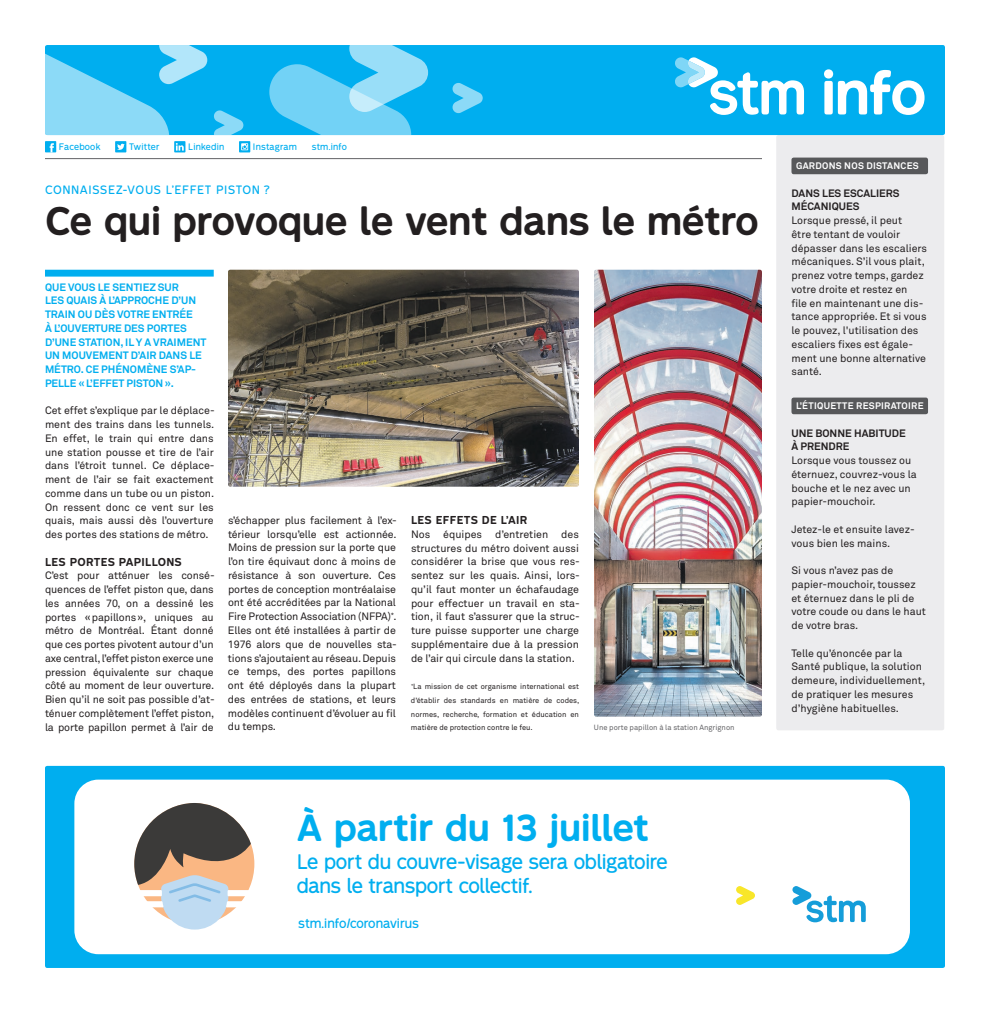
<style>
.page{position:relative;width:990px;height:1013px;background:#fff}
.page>*{position:absolute;margin:0;border:0;box-sizing:border-box;transform-origin:0 0}
.t1{font:700 57.25px "STM Montreal";color:#fff}
.t2{font:700 37px "STM Montreal";color:#231f20}
.t3{font:700 34.88px "STM Montreal";color:#00aeef}
.t4{font:19.5px/23.8px "STM Montreal";letter-spacing:-.02em;color:#00aeef}
.t5{font:12.5px "STM Montreal";color:#00aeef}
.t6{font:11.25px "STM Montreal";letter-spacing:.05em;color:#00aeef}
.t7{font:10.62px/13.8px "Akkurat";color:#231f20}
.t8{font:700 10.62px/13.8px "Akkurat";color:#00aeef}
.t9{font:700 10.62px/13.8px "Akkurat";color:#231f20}
.t10{font:700 10.62px "STM Montreal";letter-spacing:.025em;color:#231f20}
.t11{font:700 9.38px "Akkurat";letter-spacing:.03em;color:#fff}
.t12{font:8.75px "STM Montreal";letter-spacing:.025em;color:#00aeef}
.t13{font:7.5px/13.8px "Akkurat";color:#231f20;text-align:justify}
.t14{font:7.5px "Akkurat";color:#636366}
</style>
<div class="page">
<div style="left:45px;top:766px;width:900px;height:201px;background:#00aeef"></div>
<div style="left:74px;top:779px;width:836px;height:175px;background:#fff;border-radius:24px"></div>
<svg style="left:134px;top:803px;width:120px;height:126px"></svg>
<svg style="left:792px;top:886px;width:74px;height:36px"></svg>
<svg style="left:736px;top:886px;width:19px;height:18px"></svg>
<div style="left:207px;top:45px;width:738px;height:90px;background:#00aeef"></div>
<svg style="left:675px;top:57px;width:129px;height:58px"></svg>
<svg style="left:269px;top:45px;width:159px;height:90px;background:#54c8f4"></svg>
<svg style="left:453px;top:83px;width:30px;height:30px"></svg>
<svg style="left:214px;top:110px;width:29px;height:25px"></svg>
<svg style="left:45px;top:45px;width:162px;height:90px;background:#4bc5f3"></svg>
<div style="left:45px;top:141px;width:11px;height:11px;background:#00aeef"></div>
<svg style="left:50px;top:143px;width:4px;height:9px"></svg>
<div style="left:115px;top:141px;width:11px;height:11px;background:#00aeef"></div>
<svg style="left:117px;top:143px;width:8px;height:7px"></svg>
<svg style="left:174px;top:141px;width:11px;height:11px"></svg>
<svg style="left:176px;top:143px;width:8px;height:8px"></svg>
<svg style="left:239px;top:141px;width:11px;height:11px"></svg>
<svg style="left:241px;top:143px;width:7px;height:7px"></svg>
<hr style="left:45px;top:158px;width:717px;height:1px;background:#636366">
<div style="left:45px;top:270px;width:169px;height:6px;background:#00aeef"></div>
<img style="left:594px;top:270px;width:168px;height:446px">
<img style="left:228px;top:270px;width:351px;height:216px">
<div style="left:776px;top:135px;width:168px;height:595px;background:#ececee;border-radius:2px"></div>
<div style="left:791px;top:158px;width:137px;height:16px;background:#57585a;border-radius:2px"></div>
<div style="left:791px;top:397px;width:137px;height:17px;background:#57585a;border-radius:2px"></div>
<p class="t12" style="left:59px;top:141px;width:43px">Facebook</p>
<p class="t12" style="left:129px;top:141px;width:32px">Twitter</p>
<p class="t12" style="left:188px;top:141px;width:38px">Linkedin</p>
<p class="t12" style="left:253px;top:141px;width:46px">Instagram</p>
<p class="t12" style="left:312px;top:141px;width:37px">stm.info</p>
<p class="t6" style="left:45px;top:182px;width:227px">CONNAISSEZ-VOUS L’EFFET PISTON ?</p>
<h2 class="t2" style="left:45px;top:198px;width:715px">Ce qui provoque le vent dans le métro</h2>
<p class="t8" style="left:45px;top:280px;width:163px">QUE VOUS LE SENTIEZ SUR<br>LES QUAIS À L’APPROCHE D’UN<br>TRAIN OU DÈS VOTRE ENTRÉE<br>À L’OUVERTURE DES PORTES<br>D’UNE STATION, IL Y A VRAIMENT<br>UN MOUVEMENT D’AIR DANS LE<br>MÉTRO. CE PHÉNOMÈNE S’AP-<br>PELLE «L’EFFET PISTON».</p>
<p class="t7" style="left:45px;top:403px;width:171px;text-align:justify">Cet effet s’explique par le déplace&shy;ment des trains dans les tunnels.<br>En effet, le train qui entre dans une station pousse et tire de l’air dans l’étroit tunnel. Ce déplace&shy;ment de l’air se fait exactement comme dans un tube ou un piston.<br>On ressent donc ce vent sur les quais, mais aussi dès l’ouverture des portes des stations de métro.</p>
<p class="t10" style="left:45px;top:555px;width:138px">LES PORTES PAPILLONS</p>
<p class="t7" style="left:45px;top:568px;width:171px;text-align:justify">C’est pour atténuer les consé&shy;quences de l’effet piston que, dans les années 70, on a dessiné les portes «papillons», uniques au métro de Montréal. Étant donné que ces portes pivotent autour d’un axe central, l’effet piston exerce une pression équivalente sur chaque côté au moment de leur ouverture.<br>Bien qu’il ne soit pas possible d’at&shy;ténuer complètement l’effet piston, la porte papillon permet à l’air de</p>
<p class="t7" style="left:228px;top:513px;width:170px;text-align:justify">s’échapper plus facilement à l’ex&shy;térieur lorsqu’elle est actionnée.<br>Moins de pression sur la porte que l’on tire équivaut donc à moins de résistance à son ouverture. Ces portes de conception montréalaise ont été accréditées par la National Fire Protection Association (NFPA)<sup>*</sup>.<br>Elles ont été installées à partir de 1976 alors que de nouvelles sta&shy;tions s’ajoutaient au réseau. Depuis ce temps, des portes papillons ont été déployés dans la plupart des entrées de stations, et leurs modèles continuent d’évoluer au fil du temps.</p>
<p class="t10" style="left:411px;top:513px;width:118px">LES EFFETS DE L’AIR</p>
<p class="t7" style="left:411px;top:527px;width:170px;text-align:justify">Nos équipes d’entretien des structures du métro doivent aussi considérer la brise que vous res&shy;sentez sur les quais. Ainsi, lors&shy;qu’il faut monter un échafaudage pour effectuer un travail en sta&shy;tion, il faut s’assurer que la struc&shy;ture puisse supporter une charge supplémentaire due à la pression de l’air qui circule dans la station.</p>
<p class="t13" style="left:411px;top:679px;width:170px"><sup>*</sup>La mission de cet organisme international est d’établir des standards en matière de codes, normes, recherche, formation et éducation en matière de protection contre le feu.</p>
<p class="t14" style="left:594px;top:723px;width:142px">Une porte papillon à la station Angrignon</p>
<h3 class="t3" style="left:297px;top:805px;width:354px">À partir du 13 juillet</h3>
<h3 class="t4" style="left:297px;top:849px;width:373px">Le port du couvre-visage sera obligatoire dans le transport collectif.</h3>
<p class="t5" style="left:298px;top:915px;width:122px">stm.info/coronavirus</p>
<h1 class="t1" style="left:821px;top:57px;width:107px">info</h1>
<p class="t11" style="left:796px;top:160px;width:124px">GARDONS NOS DISTANCES</p>
<p class="t9" style="left:791px;top:186px;width:110px">DANS LES ESCALIERS<br>MÉCANIQUES</p>
<p class="t7" style="left:791px;top:213px;width:137px">Lorsque pressé, il peut<br>être tentant de vouloir dépasser dans les escaliers mécaniques. S’il vous plait, prenez votre temps, gardez votre droite et restez en<br>file en maintenant une dis&shy;tance appropriée. Et si vous le pouvez, l'utilisation des escaliers fixes est égale&shy;ment une bonne alternative santé.</p>
<p class="t11" style="left:796px;top:400px;width:129px">L’ÉTIQUETTE RESPIRATOIRE</p>
<p class="t9" style="left:791px;top:426px;width:116px">UNE BONNE HABITUDE<br>À PRENDRE</p>
<p class="t7" style="left:791px;top:453px;width:127px">Lorsque vous toussez ou éternuez, couvrez-vous la bouche et le nez avec un papier-mouchoir.</p>
<p class="t7" style="left:791px;top:522px;width:125px">Jetez-le et ensuite lavez&shy;vous bien les mains.</p>
<p class="t7" style="left:791px;top:563px;width:136px">Si vous n’avez pas de papier-mouchoir, toussez et éternuez dans le pli de votre coude ou dans le haut de votre bras.</p>
<p class="t7" style="left:791px;top:646px;width:135px">Telle qu’énoncée par la<br>Santé publique, la solution demeure, individuellement, de pratiquer les mesures d’hygiène habituelles.</p>
</div>
